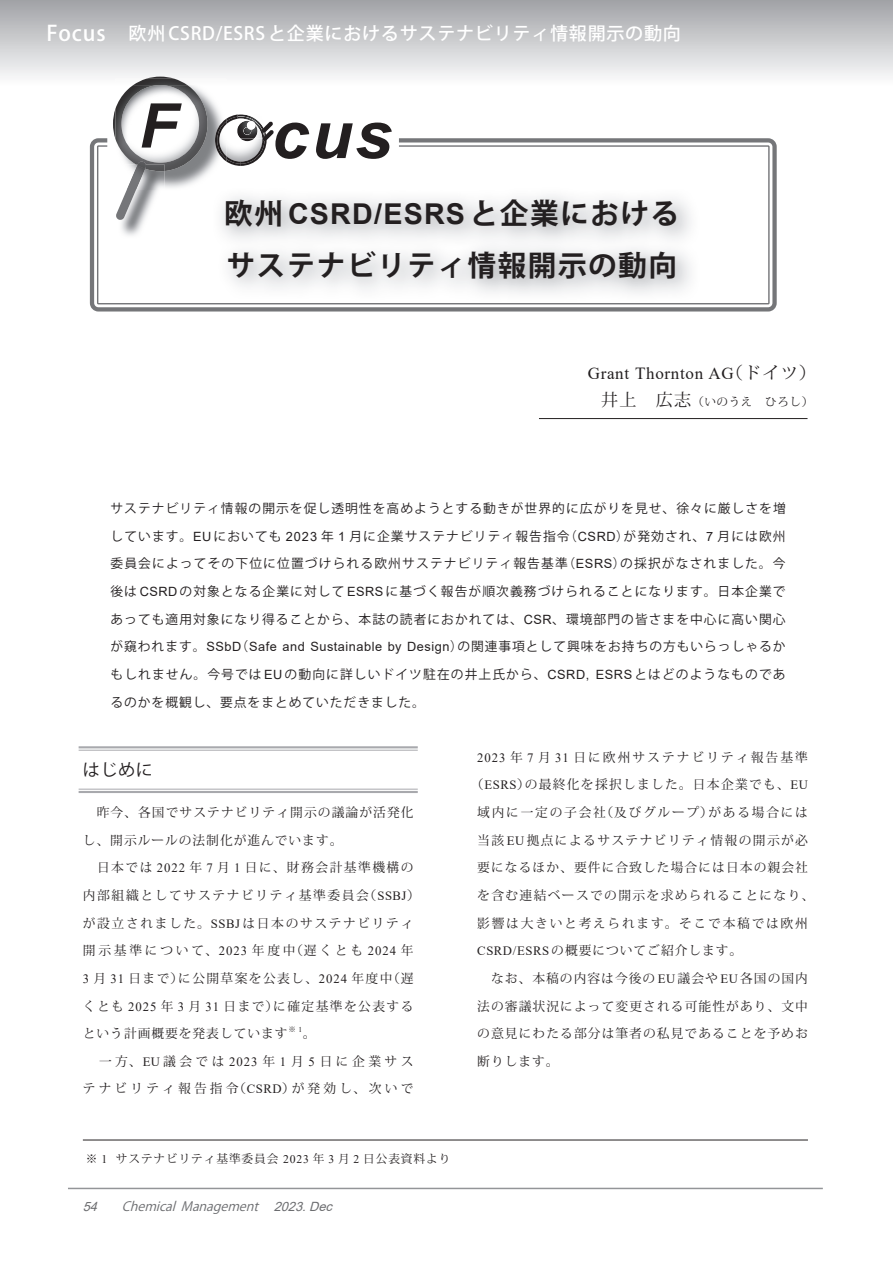
<style>
.page{position:relative;width:893px;height:1263px;background:#fff}
.page>*{position:absolute;margin:0;border:0;box-sizing:border-box;transform-origin:0 0}
.t1{font:italic 700 66.9px "Arial";color:#231f20}
.t2{font:italic 700 61.65px "Arial";color:#231f20}
.t3{font:28.65px/52.1px "Koz Go Pro Bold 90 msp RKSJ H";letter-spacing:.05em;color:#231f20}
.t4{font:18px "Koz Go Pro Medium 90 msp RKSJ H";letter-spacing:.04em;color:#fff}
.t5{font:16.95px "Times New Roman";letter-spacing:.04em;color:#231f20}
.t6{font:16.95px "Koz Go Pro Regular 90 msp RKSJ H";color:#231f20}
.t7{font:12.75px/27.6px "Koz Go Pro Regular 90 msp RKSJ H";letter-spacing:.085em;color:#231f20;text-align:justify}
.t8{font:12.75px/27.6px "Koz Min Pro Regular 90 msp RKSJ H";letter-spacing:.11em;color:#231f20}
.t9{font:12.75px "Koz Min Pro Regular 90 msp RKSJ H";letter-spacing:.085em;color:#231f20}
.t10{font:12.75px/27.6px "Koz Min Pro Regular 90 msp RKSJ H";letter-spacing:.245em;color:#231f20}
.t11{font:12.75px "Koz Min Pro Regular 90 msp RKSJ H";letter-spacing:.135em;color:#231f20}
.t12{font:italic 12.75px "Koz Go Pro Regular 90 msp RKSJ H";color:#6c6d70}
.t13{font:12.75px "Koz Min Pro Regular 90 msp RKSJ H";letter-spacing:.16em;color:#231f20}
.t14{font:12.75px "Koz Min Pro Regular 90 msp RKSJ H";letter-spacing:.08em;color:#231f20}
.t15{font:12.75px "Koz Min Pro Regular 90 msp RKSJ H";letter-spacing:.075em;color:#231f20}
.t16{font:italic 12.75px "Arial";color:#6c6d70}
.t17{font:11.7px "Koz Min Pro Regular 90 msp RKSJ H";letter-spacing:.075em;color:#231f20}
.t18{font:7.5px "Koz Min Pro Regular 90 msp RKSJ H";color:#231f20}
.s1{font-size:21.3px}
.s2{font-family:"Arial";font-weight:700}
.s3{font-family:"Koz Min Pro Regular 90 msp RKSJ H"}
.s4{font-size:16.95px}
.s5{font-family:"Arial"}
.s6{font-family:"Times New Roman"}
</style>
<div class="page">
<svg style="left:0;top:0;width:893px;height:79px;background:#cbccce"></svg>
<hr style="left:68px;top:1188px;width:755px;height:1px;background:#939598">
<hr style="left:79px;top:746px;width:339px;height:2px;background:#a8a9ad">
<hr style="left:79px;top:750px;width:339px;height:1px;background:#a8a9ad">
<hr style="left:79px;top:789px;width:339px;height:1px;background:#a8a9ad">
<hr style="left:79px;top:791px;width:339px;height:2px;background:#a8a9ad">
<hr style="left:539px;top:418px;width:268px;height:1px;background:#231f20">
<img style="left:121px;top:190px;width:36px;height:46px">
<img style="left:146px;top:84px;width:76px;height:106px">
<svg style="left:213px;top:187px;width:9px;height:3px"></svg>
<img style="left:113px;top:110px;width:2px;height:28px">
<img style="left:146px;top:77px;width:28px;height:2px">
<img style="left:115px;top:85px;width:93px;height:86px">
<img style="left:133px;top:79px;width:54px;height:6px">
<img style="left:146px;top:164px;width:18px;height:7px">
<svg style="left:115px;top:161px;width:31px;height:59px"></svg>
<img style="left:215px;top:119px;width:11px;height:43px">
<img style="left:241px;top:143px;width:26px;height:23px">
<img style="left:229px;top:115px;width:12px;height:51px">
<img style="left:241px;top:143px;width:23px;height:21px">
<img style="left:226px;top:143px;width:15px;height:21px">
<img style="left:217px;top:121px;width:9px;height:38px">
<img style="left:238px;top:114px;width:11px;height:2px">
<img style="left:238px;top:116px;width:14px;height:1px">
<svg style="left:226px;top:117px;width:48px;height:21px"></svg>
<div style="left:97px;top:145px;width:672px;height:159px;border:1px solid #757679"></div>
<div style="left:90px;top:138px;width:687px;height:174px;border:4px solid #757679;border-radius:6px"></div>
<hr style="left:83px;top:1140px;width:725px;height:1px;background:#231f20">
<h3 class="t4" style="left:47px;top:26px;width:636px"><span class="s1">Focus　</span>欧州 CSRD/ESRS と企業におけるサステナビリティ情報開示の動向</h3>
<h2 class="t2" style="left:139px;top:92px;width:39px">F</h2>
<h1 class="t1" style="left:271px;top:98px;width:122px">cus</h1>
<h3 class="t3" style="left:224px;top:191px;width:457px">欧州 <span class="s2">CSRD/ESRS</span>と企業におけるサステナビリティ情報開示の動向</h3>
<h3 class="t5" style="left:588px;top:363px;width:230px">Grant Thornton AG<span class="s3">（ドイツ）</span></h3>
<p class="t17" style="left:601px;top:397px;width:214px"><span class="s4">井上　広志</span>（いのうえ　ひろし）</p>
<p class="t7" style="left:110px;top:496px;width:677px">サステナビリティ情報の開示を促し透明性を高めようとする動きが世界的に広がりを見せ、徐々に厳しさを増しています。<span class="s5">EU</span>においても <span class="s5">2023</span> 年 <span class="s5">1</span> 月に企業サステナビリティ報告指令（<span class="s5">CSRD</span>）が発効され、<span class="s5">7</span> 月には欧州委員会によってその下位に位置づけられる欧州サステナビリティ報告基準（<span class="s5">ESRS</span>）の採択がなされました。今後は <span class="s5">CSRD</span>の対象となる企業に対して <span class="s5">ESRS</span>に基づく報告が順次義務づけられることになります。日本企業であっても適用対象になり得ることから、本誌の読者におかれては、<span class="s5">CSR</span>、環境部門の皆さまを中心に高い関心が窺われます。<span class="s5">SSbD</span>（<span class="s5">Safe and Sustainable by Design</span>）の関連事項として興味をお持ちの方もいらっしゃるかもしれません。今号では <span class="s5">EU</span>の動向に詳しいドイツ駐在の井上氏から、<span class="s5">CSRD, ESRS</span>とはどのようなものであるのかを概観し、要点をまとめていただきました。</p>
<h3 class="t6" style="left:83px;top:763px;width:72px">はじめに</h3>
<p class="t8" style="left:83px;top:800px;width:338px">　昨今、各国でサステナビリティ開示の議論が活発化し、開示ルールの法制化が進んでいます。<br>　日本では <span class="s6">2022</span> 年 <span class="s6">7</span> 月 <span class="s6">1</span> 日に、財務会計基準機構の内部組織としてサステナビリティ基準委員会（<span class="s6">SSBJ</span>）が設立されました。<span class="s6">SSBJ</span>は日本のサステナビリティ開示基準について、<span class="s6">2023</span> 年度中（遅くとも <span class="s6">2024</span> 年<br><span class="s6">3</span> 月 <span class="s6">31</span> 日まで）に公開草案を公表し、<span class="s6">2024</span> 年度中（遅くとも <span class="s6">2025</span> 年 <span class="s6">3</span> 月 <span class="s6">31</span> 日まで）に確定基準を公表するという計画概要を発表しています</p>
<p class="t18" style="left:289px;top:1026px;width:15px">※ <span class="s6">1</span></p>
<p class="t10" style="left:83px;top:1021px;width:332px;text-indent:220px">。<br>　一方、<span class="s6">EU</span>議会では<span class="s6">2023</span>年<span class="s6">1</span>月<span class="s6">5</span>日に企業サステナビリティ報告指令（<span class="s6">CSRD</span>）が発効し、次いで</p>
<p class="t17" style="left:86px;top:1154px;width:366px">※ <span class="s6">1</span> サステナビリティ基準委員会 <span class="s6">2023</span> 年 <span class="s6">3</span> 月 <span class="s6">2</span> 日公表資料より</p>
<p class="t16" style="left:83px;top:1199px;width:19px">54</p>
<p class="t12" style="left:122px;top:1201px;width:215px">Chemical Management　 <span class="s5">2023. Dec</span></p>
<p class="t13" style="left:477px;top:752px;width:332px"><span class="s6">2023</span> 年 <span class="s6">7</span> 月 <span class="s6">31</span> 日に欧州サステナビリティ報告基準</p>
<p class="t8" style="left:471px;top:773px;width:338px">（<span class="s6">ESRS</span>）の最終化を採択しました。日本企業でも、<span class="s6">EU</span></p>
<p class="t11" style="left:477px;top:807px;width:332px">域内に一定の子会社（及びグループ）がある場合には</p>
<p class="t8" style="left:477px;top:828px;width:332px">当該<span class="s6">EU</span>拠点によるサステナビリティ情報の開示が必</p>
<p class="t9" style="left:477px;top:863px;width:332px">要になるほか、要件に合致した場合には日本の親会社</p>
<p class="t8" style="left:477px;top:883px;width:338px">を含む連結ベースでの開示を求められることになり、</p>
<p class="t11" style="left:477px;top:918px;width:332px">影響は大きいと考えられます。そこで本稿では欧州</p>
<p class="t15" style="left:477px;top:946px;width:267px"><span class="s6">CSRD/ESRS</span>の概要についてご紹介します。</p>
<p class="t14" style="left:477px;top:973px;width:332px">　なお、本稿の内容は今後の <span class="s6">EU</span>議会や <span class="s6">EU</span>各国の国内</p>
<p class="t9" style="left:477px;top:1001px;width:332px">法の審議状況によって変更される可能性があり、文中</p>
<p class="t9" style="left:477px;top:1029px;width:332px">の意見にわたる部分は筆者の私見であることを予めお</p>
<p class="t8" style="left:477px;top:1049px;width:83px">断りします。</p>
</div>
